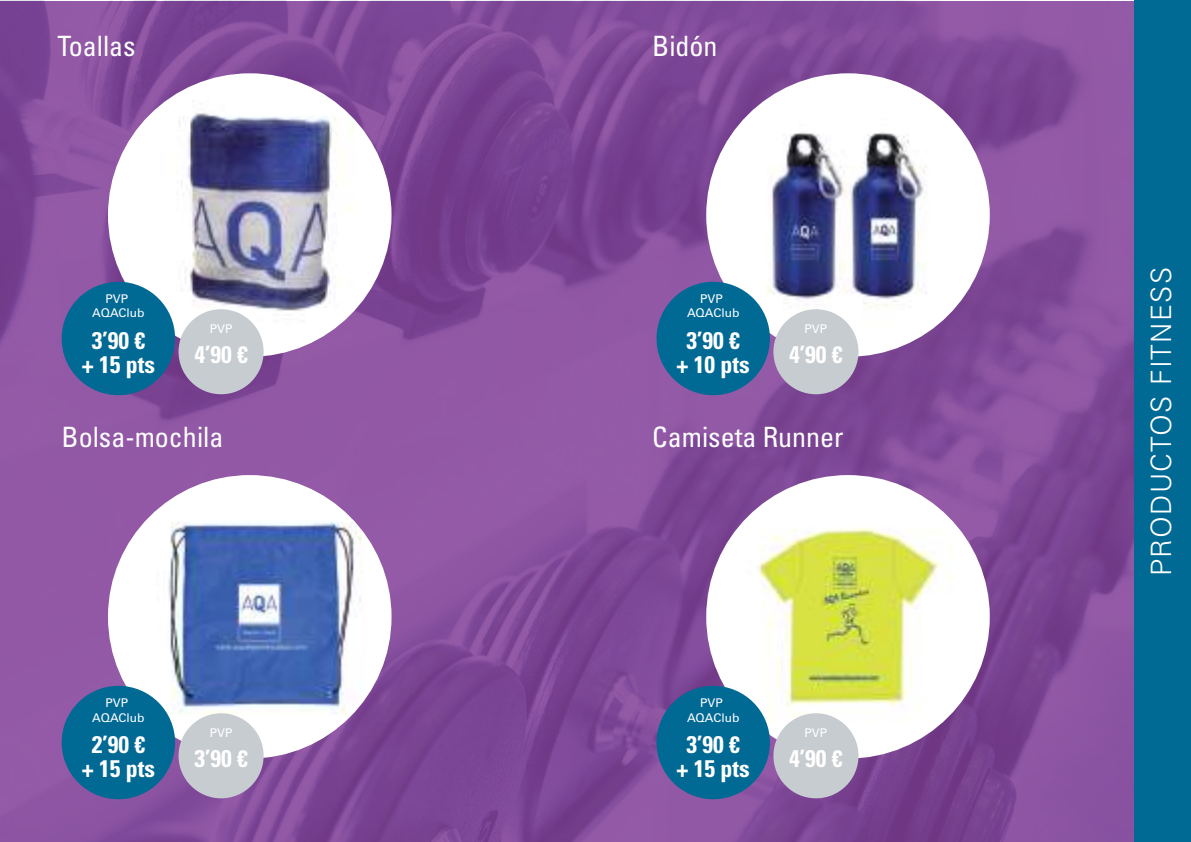
<style>
.page{position:relative;width:1191px;height:842px;background:#fff}
.page>*{position:absolute;margin:0;border:0;box-sizing:border-box;transform-origin:0 0}
.t1{font:condensed 28px "Univers";color:#fff}
.t2{font:300 28px "Univers";letter-spacing:.05em;color:#fff}
.t3{font:700 condensed 24px/24px "Univers";color:#fff;text-align:center}
.t4{font:12px/14.4px "Univers";color:#fff;text-align:center}
</style>
<div class="page">
<img style="left:0;top:0;width:1134px;height:842px">
<div style="left:1134px;top:0;width:57px;height:842px;background:#006994"></div>
<img style="left:108px;top:73px;width:283px;height:284px;border-radius:142px">
<div style="left:62px;top:282px;width:113px;height:113px;background:#006994;border-radius:50%"></div>
<img style="left:706px;top:73px;width:283px;height:284px;border-radius:142px">
<div style="left:656px;top:282px;width:114px;height:113px;background:#006994;border-radius:50%"></div>
<img style="left:706px;top:475px;width:283px;height:283px;border-radius:142px">
<div style="left:178px;top:309px;width:86px;height:85px;background:#c7ccd1;border-radius:50%"></div>
<div style="left:773px;top:309px;width:85px;height:85px;background:#c7ccd1;border-radius:50%"></div>
<div style="left:656px;top:686px;width:114px;height:113px;background:#006994;border-radius:50%"></div>
<div style="left:773px;top:713px;width:85px;height:85px;background:#c7ccd1;border-radius:50%"></div>
<img style="left:108px;top:475px;width:283px;height:283px;border-radius:142px">
<div style="left:62px;top:686px;width:113px;height:113px;background:#006994;border-radius:50%"></div>
<div style="left:178px;top:713px;width:86px;height:85px;background:#c7ccd1;border-radius:50%"></div>
<p class="t1" style="left:57px;top:28px;width:80px">Toallas</p>
<p class="t1" style="left:652px;top:28px;width:67px">Bidón</p>
<p class="t4" style="left:92px;top:292px;width:54px">PVP<br>AQAClub</p>
<p class="t3" style="left:82px;top:328px;width:75px">3’90 €<br>+ 15 pts</p>
<p class="t4" style="left:210px;top:322px;width:24px">PVP</p>
<p class="t3" style="left:194px;top:342px;width:55px">4’90 €</p>
<p class="t1" style="left:62px;top:420px;width:163px">Bolsa-mochila</p>
<p class="t4" style="left:687px;top:292px;width:54px">PVP<br>AQAClub</p>
<p class="t3" style="left:676px;top:328px;width:75px">3’90 €<br>+ 10 pts</p>
<p class="t4" style="left:804px;top:322px;width:24px">PVP</p>
<p class="t3" style="left:789px;top:342px;width:55px">4’90 €</p>
<p class="t1" style="left:652px;top:420px;width:193px">Camiseta Runner</p>
<p class="t2" style="left:1144px;top:576px;width:311px;rotate:-90deg">PRODUCTOS FITNESS</p>
<p class="t4" style="left:92px;top:696px;width:54px">PVP<br>AQAClub</p>
<p class="t4" style="left:687px;top:696px;width:54px">PVP<br>AQAClub</p>
<p class="t3" style="left:82px;top:732px;width:75px">2’90 €<br>+ 15 pts</p>
<p class="t4" style="left:210px;top:726px;width:24px">PVP</p>
<p class="t3" style="left:194px;top:746px;width:55px">3’90 €</p>
<p class="t3" style="left:676px;top:732px;width:75px">3’90 €<br>+ 15 pts</p>
<p class="t4" style="left:804px;top:726px;width:24px">PVP</p>
<p class="t3" style="left:789px;top:746px;width:55px">4’90 €</p>
</div>
